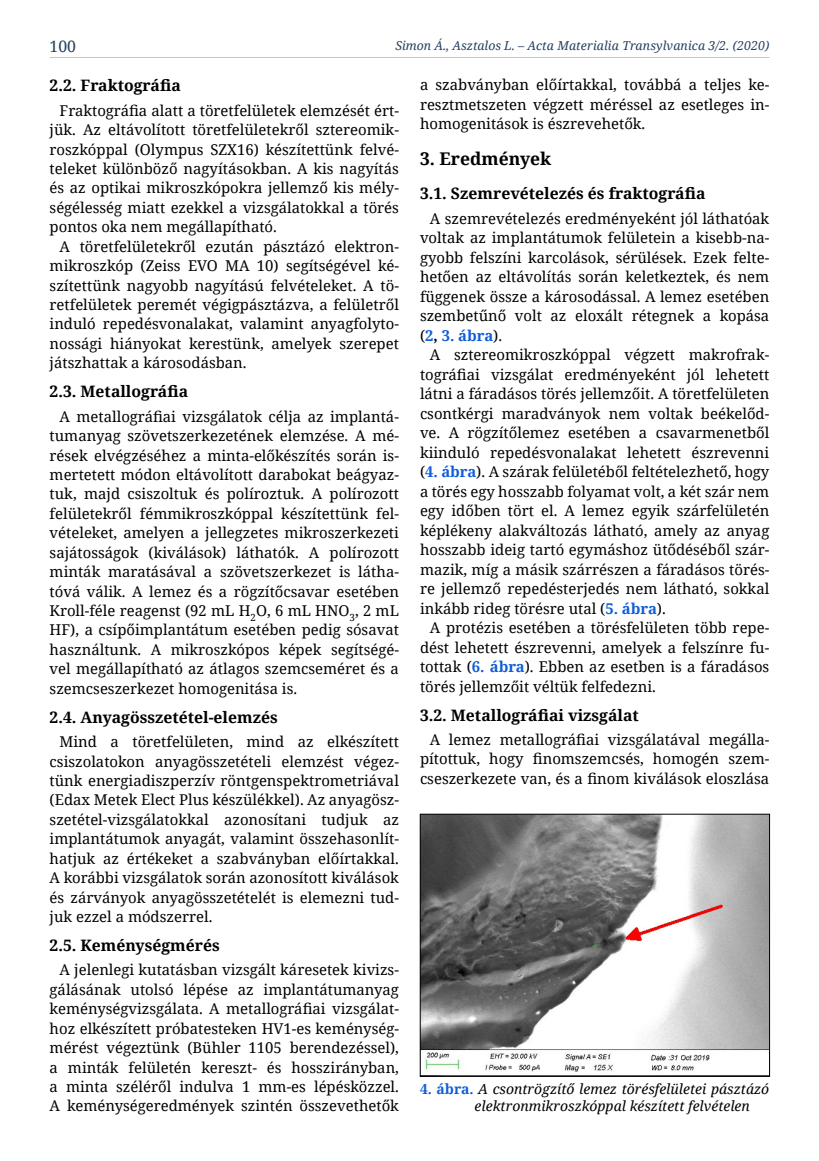
<style>
.page{position:relative;width:819px;height:1161px;background:#fff}
.page>*{position:absolute;margin:0;border:0;box-sizing:border-box;transform-origin:0 0}
.t1{font:700 17.5px "Noto Serif";color:#000}
.t2{font:700 15.75px "Noto Serif";color:#000}
.t3{font:15.75px "Noto Serif";color:#244061}
.t4{font:14.88px/19.4px "Noto Serif";color:#000;text-align:justify}
.t5{font:italic 14px/17.5px "Noto Serif";color:#000}
.t6{font:italic 12.25px "Noto Serif";letter-spacing:.01em;color:#244061}
.s1{font-weight:700;color:#0f5dd8}
.s2{font-weight:700}
.s3{font-weight:700;font-style:normal;color:#0f5dd8}
</style>
<div class="page">
<hr style="left:50px;top:57px;width:719px;height:1px;background:#c6c6c6">
<img style="left:422px;top:816px;width:345px;height:256px">
<div style="left:420px;top:814px;width:349px;height:262px;border:1px solid #000"></div>
<p class="t3" style="left:50px;top:35px;width:28px">100</p>
<p class="t6" style="left:395px;top:37px;width:375px">Simon Á., Asztalos L. – Acta Materialia Transylvanica 3/2. (2020)</p>
<p class="t2" style="left:50px;top:74px;width:133px">2.2. Fraktográfia</p>
<p class="t4" style="left:50px;top:100px;width:351px;text-indent:10px">Fraktográfia alatt a töretfelületek elemzését ért&shy;jük. Az eltávolított töretfelületekről sztereomik&shy;roszkóppal (Olympus SZX16) készítettünk felvé&shy;teleket különböző nagyításokban. A kis nagyítás és az optikai mikroszkópokra jellemző kis mély&shy;ségélesség miatt ezekkel a vizsgálatokkal a törés pontos oka nem megállapítható.</p>
<p class="t4" style="left:50px;top:236px;width:351px;text-indent:10px">A töretfelületekről ezután pásztázó elektron&shy;mikroszkóp (Zeiss EVO MA 10) segítségével ké&shy;szítettünk nagyobb nagyítású felvételeket. A tö&shy;retfelületek peremét végigpásztázva, a felületről induló repedésvonalakat, valamint anyagfolyto&shy;nossági hiányokat kerestünk, amelyek szerepet játszhattak a károsodásban.</p>
<p class="t2" style="left:50px;top:380px;width:140px">2.3. Metallográfia</p>
<p class="t4" style="left:50px;top:406px;width:351px;text-indent:10px">A metallográfiai vizsgálatok célja az implantá&shy;tumanyag szövetszerkezetének elemzése. A mé&shy;rések elvégzéséhez a minta-előkészítés során is&shy;mertetett módon eltávolított darabokat beágyaz&shy;tuk, majd csiszoltuk és políroztuk. A polírozott felületekről fémmikroszkóppal készítettünk fel&shy;vételeket, amelyen a jellegzetes mikroszerkezeti sajátosságok (kiválások) láthatók. A polírozott minták maratásával a szövetszerkezet is látha&shy;tóvá válik. A lemez és a rögzítőcsavar esetében Kroll-féle reagenst (92 mL H<sub>2</sub>O, 6 mL HNO<sub>3</sub>, 2 mL HF), a csípőimplantátum esetében pedig sósavat használtunk. A mikroszkópos képek segítségé&shy;vel megállapítható az átlagos szemcseméret és a szemcseszerkezet homogenitása is.</p>
<p class="t2" style="left:50px;top:706px;width:229px">2.4. Anyagösszetétel-elemzés</p>
<p class="t4" style="left:50px;top:731px;width:351px;text-indent:10px">Mind a töretfelületen, mind az elkészített csiszolatokon anyagösszetételi elemzést végez&shy;tünk energiadiszperzív röntgenspektrometriával (Edax Metek Elect Plus készülékkel). Az anyagös - szetétel-vizsgálatokkal azonosítani tudjuk az implantátumok anyagát, valamint összehasonlít&shy;hatjuk az értékeket a szabványban előírtakkal.<br>A korábbi vizsgálatok során azonosított kiválások és zárványok anyagösszetételét is elemezni tud&shy;juk ezzel a módszerrel.</p>
<p class="t2" style="left:50px;top:934px;width:171px">2.5. Keménységmérés</p>
<p class="t4" style="left:50px;top:960px;width:351px;text-indent:10px">A jelenlegi kutatásban vizsgált káresetek kivizs&shy;gálásának utolsó lépése az implantátumanyag keménységvizsgálata. A metallográfiai vizsgálat&shy;hoz elkészített próbatesteken HV1-es keménység&shy;mérést végeztünk (Bühler 1105 berendezéssel), a minták felületén kereszt- és hosszirányban, a minta széléről indulva 1 mm-es lépésközzel.<br>A keménységeredmények szintén összevethetők</p>
<p class="t4" style="left:420px;top:75px;width:351px">a szabványban előírtakkal, továbbá a teljes ke&shy;resztmetszeten végzett méréssel az esetleges in&shy;homogenitások is észrevehetők.</p>
<p class="t1" style="left:420px;top:147px;width:133px">3. Eredmények</p>
<p class="t2" style="left:420px;top:183px;width:287px">3.1. Szemrevételezés és fraktográfia</p>
<p class="t4" style="left:420px;top:208px;width:351px;text-indent:10px">A szemrevételezés eredményeként jól láthatóak voltak az implantátumok felületein a kisebb-na&shy;gyobb felszíni karcolások, sérülések. Ezek felte&shy;hetően az eltávolítás során keletkeztek, és nem függenek össze a károsodással. A lemez esetében szembetűnő volt az eloxált rétegnek a kopása (<span class="s1">2</span><span class="s2">,</span> <span class="s1">3. ábra</span>).</p>
<p class="t4" style="left:420px;top:345px;width:351px;text-indent:10px">A sztereomikroszkóppal végzett makrofrak&shy;tográfiai vizsgálat eredményeként jól lehetett látni a fáradásos törés jellemzőit. A töretfelületen csontkérgi maradványok nem voltak beékelőd&shy;ve. A rögzítőlemez esetében a csavarmenetből kiinduló repedésvonalakat lehetett észrevenni (<span class="s1">4. ábra</span>). A szárak felületéből feltételezhető, hogy a törés egy hosszabb folyamat volt, a két szár nem egy időben tört el. A lemez egyik szárfelületén képlékeny alakváltozás látható, amely az anyag hosszabb ideig tartó egymáshoz ütődéséből szár&shy;mazik, míg a másik szárrészen a fáradásos törés&shy;re jellemző repedésterjedés nem látható, sokkal inkább rideg törésre utal (<span class="s1">5. ábra</span>).</p>
<p class="t4" style="left:420px;top:617px;width:351px;text-indent:10px">A protézis esetében a törésfelületen több repe&shy;dést lehetett észrevenni, amelyek a felszínre fu&shy;tottak (<span class="s1">6. ábra</span>). Ebben az esetben is a fáradásos törés jellemzőit véltük felfedezni.</p>
<p class="t2" style="left:420px;top:704px;width:220px">3.2. Metallográfiai vizsgálat</p>
<p class="t4" style="left:420px;top:729px;width:351px;text-indent:10px">A lemez metallográfiai vizsgálatával megálla&shy;pítottuk, hogy finomszemcsés, homogén szem&shy;cseszerkezete van, és a finom kiválások eloszlása</p>
<p class="t5" style="left:474px;top:1079px;width:296px;text-indent:-55px"><span class="s3">4. ábra.</span> A csontrögzítő lemez törésfelületei pásztázó elektronmikroszkóppal készített felvételen</p>
</div>
